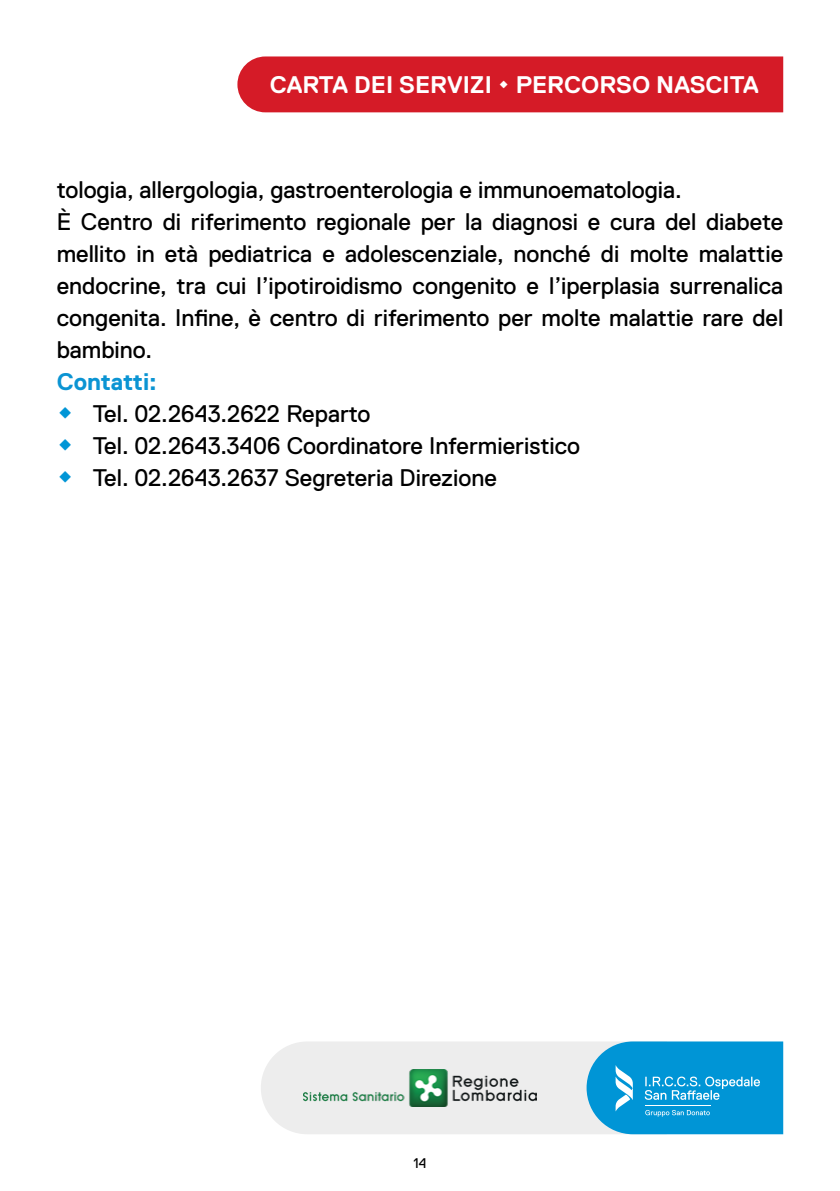
<style>
.page{position:relative;width:840px;height:1191px;background:#fff}
.page>*{position:absolute;margin:0;border:0;box-sizing:border-box;transform-origin:0 0}
.t1{font:24px/32px "Replica";color:#000}
.t2{font:700 24px "Replica";color:#fff}
.t3{font:700 24px "Replica";letter-spacing:-.01em;color:#0b94d3}
.t4{font:14px "Replica";color:#000}
.s1{font-weight:700;font-size:36px;color:#0095d6}
</style>
<div class="page">
<div style="left:237px;top:56px;width:545px;height:56px;background:#d51b27"></div>
<svg style="left:261px;top:1041px;width:521px;height:93px;background:#90cbe4"></svg>
<img style="left:303px;top:1069px;width:233px;height:37px">
<p class="t2" style="left:270px;top:71px;width:490px">CARTA DEI SERVIZI • PERCORSO NASCITA</p>
<p class="t1" style="left:57px;top:173px;width:727px">tologia, allergologia, gastroenterologia e immunoematologia.<br>È Centro di riferimento regionale per la diagnosi e cura del diabete mellito in età pediatrica e adolescenziale, nonché di molte malattie endocrine, tra cui l’ipotiroidismo congenito e l’iperplasia surrenalica congenita. Infine, è centro di riferimento per molte malattie rare del bambino.</p>
<p class="t3" style="left:57px;top:368px;width:102px">Contatti:</p>
<p class="t1" style="left:57px;top:397px;width:315px"><span class="s1">•</span> Tel. 02.2643.2622 Reparto</p>
<p class="t1" style="left:57px;top:429px;width:524px"><span class="s1">•</span> Tel. 02.2643.3406 Coordinatore Infermieristico</p>
<p class="t1" style="left:57px;top:461px;width:441px"><span class="s1">•</span> Tel. 02.2643.2637 Segreteria Direzione</p>
<p class="t4" style="left:413px;top:1155px;width:15px">14</p>
</div>
